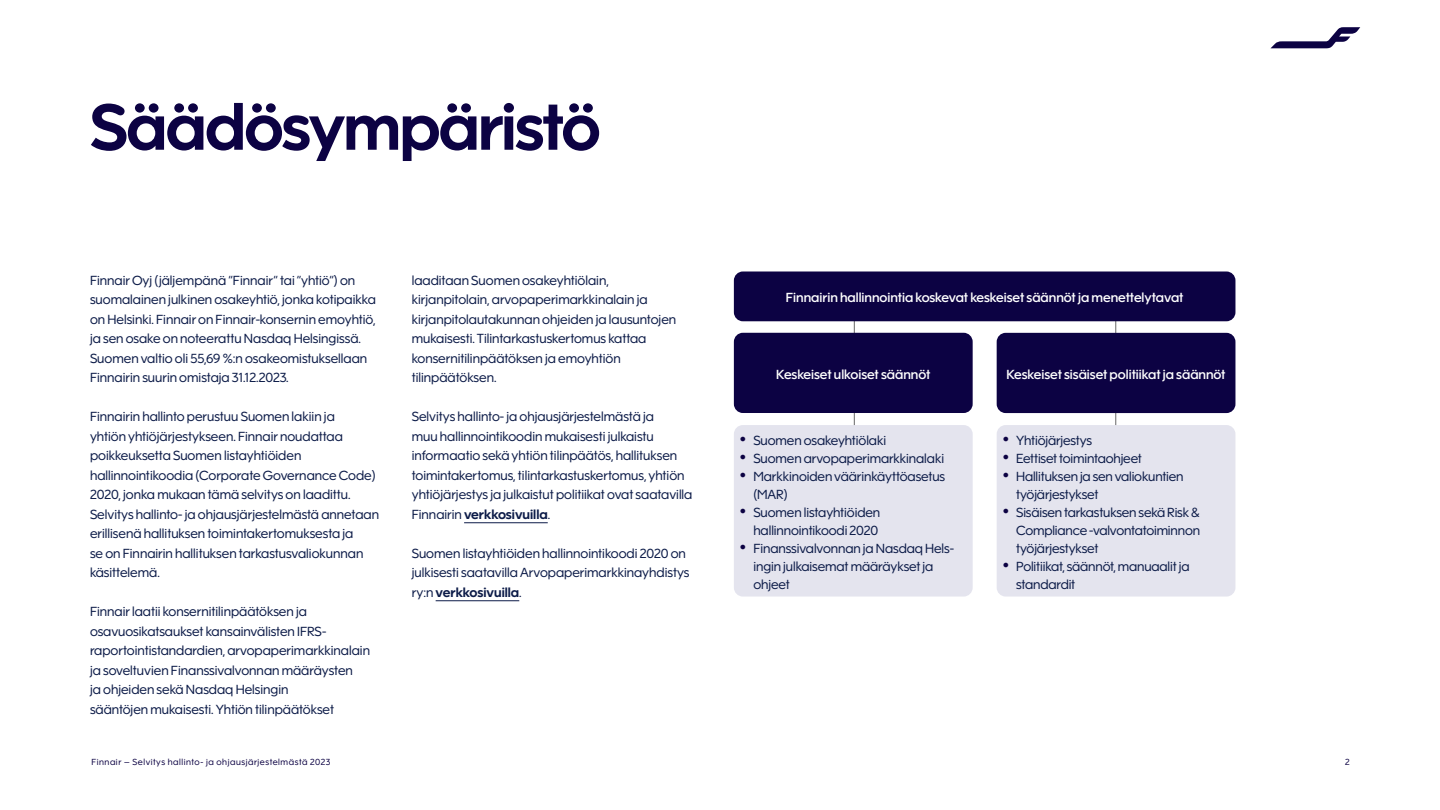
<style>
.page{position:relative;width:1440px;height:810px;background:#fff}
.page>*{position:absolute;margin:0;border:0;box-sizing:border-box;transform-origin:0 0}
.t1{font:700 66.38px "Finnair Sans";letter-spacing:-.03em;color:#0c0243}
.t2{font:13.5px/19.5px "Finnair Sans";color:#0c1b48}
.t3{font:500 13.5px "Finnair Sans";color:#fff}
.t4{font:9px "Finnair Sans";letter-spacing:.06em;color:#0c0243}
.s1{font-weight:700}
.s2{font-size:18px;color:#0c0243}
</style>
<div class="page">
<hr style="left:464px;top:522px;width:84px;height:1px;background:#0c1b48">
<hr style="left:436px;top:600px;width:83px;height:1px;background:#0c1b48">
<hr style="left:1115px;top:321px;width:1px;height:140px;background:#676767">
<hr style="left:854px;top:312px;width:1px;height:140px;background:#676767">
<div style="left:734px;top:272px;width:501px;height:49px;background:#0c0243;border-radius:9px"></div>
<div style="left:997px;top:425px;width:238px;height:172px;background:#e4e4ee;border-radius:9px"></div>
<div style="left:734px;top:425px;width:239px;height:172px;background:#e4e4ee;border-radius:9px"></div>
<div style="left:734px;top:333px;width:239px;height:80px;background:#0c0243;border-radius:9px"></div>
<div style="left:997px;top:333px;width:238px;height:80px;background:#0c0243;border-radius:9px"></div>
<svg style="left:1271px;top:27px;width:89px;height:21px"></svg>
<h1 class="t1" style="left:90px;top:90px;width:512px">Säädösympäristö</h1>
<p class="t2" style="left:90px;top:271px;width:287px">Finnair Oyj (jäljempänä ”Finnair” tai ”yhtiö”) on suomalainen julkinen osakeyhtiö, jonka kotipaikka on Helsinki. Finnair on Finnair-konsernin emoyhtiö, ja sen osake on noteerattu Nasdaq Helsingissä.<br>Suomen valtio oli 55,69 %:n osakeomistuksellaan Finnairin suurin omistaja 31.12.2023.</p>
<p class="t2" style="left:90px;top:407px;width:291px">Finnairin hallinto perustuu Suomen lakiin ja<br>yhtiön yhtiöjärjestykseen. Finnair noudattaa poikkeuksetta Suomen listayhtiöiden hallinnointikoodia (Corporate Governance Code)<br>2020, jonka mukaan tämä selvitys on laadittu.<br>Selvitys hallinto- ja ohjausjärjestelmästä annetaan erillisenä hallituksen toimintakertomuksesta ja<br>se on Finnairin hallituksen tarkastusvaliokunnan käsittelemä.</p>
<p class="t2" style="left:90px;top:602px;width:282px">Finnair laatii konsernitilinpäätöksen ja osavuosikatsaukset kansainvälisten IFRS&shy;raportointistandardien, arvopaperimarkkinalain ja soveltuvien Finanssivalvonnan määräysten<br>ja ohjeiden sekä Nasdaq Helsingin<br>sääntöjen mukaisesti. Yhtiön tilinpäätökset</p>
<p class="t4" style="left:92px;top:757px;width:240px">Finnair – Selvitys hallinto- ja ohjausjärjestelmästä 2023</p>
<p class="t2" style="left:412px;top:271px;width:266px">laaditaan Suomen osakeyhtiölain, kirjanpitolain, arvopaperimarkkinalain ja kirjanpitolautakunnan ohjeiden ja lausuntojen mukaisesti. Tilintarkastuskertomus kattaa konsernitilinpäätöksen ja emoyhtiön tilinpäätöksen.</p>
<p class="t2" style="left:412px;top:407px;width:282px">Selvitys hallinto- ja ohjausjärjestelmästä ja<br>muu hallinnointikoodin mukaisesti julkaistu informaatio sekä yhtiön tilinpäätös, hallituksen toimintakertomus, tilintarkastuskertomus, yhtiön yhtiöjärjestys ja julkaistut politiikat ovat saatavilla Finnairin <span class="s1">verkkosivuilla</span>.</p>
<p class="t2" style="left:412px;top:544px;width:279px">Suomen listayhtiöiden hallinnointikoodi 2020 on julkisesti saatavilla Arvopaperimarkkinayhdistys ry:n <span class="s1">verkkosivuilla</span>.</p>
<p class="t3" style="left:786px;top:290px;width:399px">Finnairin hallinnointia koskevat keskeiset säännöt ja menettelytavat</p>
<p class="t3" style="left:776px;top:367px;width:156px">Keskeiset ulkoiset säännöt</p>
<p class="t3" style="left:1007px;top:367px;width:221px">Keskeiset sisäiset politiikat ja säännöt</p>
<p class="t2" style="left:740px;top:431px;width:148px"><span class="s2">•</span> Suomen osakeyhtiölaki</p>
<p class="t2" style="left:740px;top:449px;width:206px"><span class="s2">•</span> Suomen arvopaperimarkkinalaki</p>
<p class="t2" style="left:753px;top:467px;width:193px;line-height:18px;text-indent:-14px"><span class="s2">•</span> Markkinoiden väärinkäyttöasetus (MAR)</p>
<p class="t2" style="left:740px;top:503px;width:142px;line-height:18px;text-align:right"><span class="s2">•</span> Suomen listayhtiöiden hallinnointikoodi 2020</p>
<p class="t2" style="left:753px;top:539px;width:202px;line-height:18px;text-indent:-14px"><span class="s2">•</span> Finanssivalvonnan ja Nasdaq Hels&shy;ingin julkaisemat määräykset ja ohjeet</p>
<p class="t2" style="left:1003px;top:431px;width:91px"><span class="s2">•</span> Yhtiöjärjestys</p>
<p class="t2" style="left:1003px;top:449px;width:141px"><span class="s2">•</span> Eettiset toimintaohjeet</p>
<p class="t2" style="left:1016px;top:467px;width:169px;line-height:18px;text-indent:-14px"><span class="s2">•</span> Hallituksen ja sen valiokuntien työjärjestykset</p>
<p class="t2" style="left:1016px;top:503px;width:185px;line-height:18px;text-align:justify;text-indent:-14px"><span class="s2">•</span> Sisäisen tarkastuksen sekä Risk &amp; Compliance -valvontatoiminnon työjärjestykset</p>
<p class="t2" style="left:1016px;top:557px;width:175px;line-height:18px;text-indent:-14px"><span class="s2">•</span> Politiikat, säännöt, manuaalit ja standardit</p>
<p class="t4" style="left:1345px;top:757px;width:6px">2</p>
</div>
